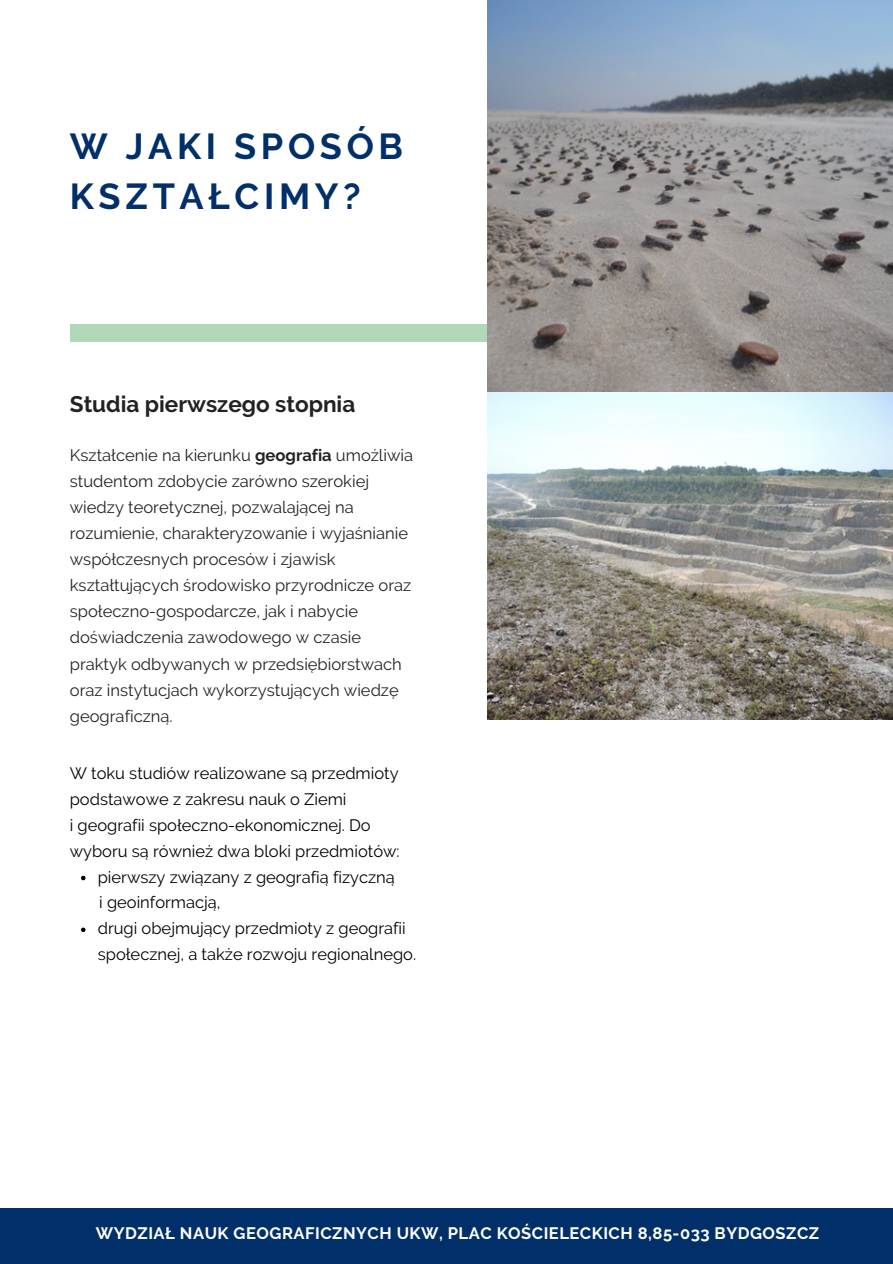
<style>
.page{position:relative;width:893px;height:1264px;background:#fff}
.page>*{position:absolute;margin:0;border:0;box-sizing:border-box;transform-origin:0 0}
.t1{font:700 36px/49.5px "Raleway";letter-spacing:.13em;color:#012f6a}
.t2{font:700 22.5px "Raleway";color:#222}
.t3{font:16.5px/26.1px "Raleway";color:#222}
.t4{font:16.5px/25.8px "Raleway";color:#000}
.t5{font:700 16.5px "Raleway";letter-spacing:.03em;color:#fff}
.s1{font-weight:700}
</style>
<div class="page">
<div style="left:70px;top:324px;width:822px;height:17px;background:#b1d8b7"></div>
<img style="left:487px;top:0;width:405px;height:719px">
<div style="left:0;top:1208px;width:892px;height:55px;background:#012f6a"></div>
<svg style="left:81px;top:875px;width:4px;height:5px"></svg>
<svg style="left:81px;top:927px;width:4px;height:5px"></svg>
<p class="t1" style="left:70px;top:122px;width:335px">W JAKI SPOSÓB<br>KSZTAŁCIMY?</p>
<p class="t2" style="left:70px;top:391px;width:287px">Studia pierwszego stopnia</p>
<p class="t3" style="left:70px;top:442px;width:345px">Kształcenie na kierunku <span class="s1">geografia</span> umożliwia studentom zdobycie zarówno szerokiej wiedzy teoretycznej, pozwalającej na rozumienie, charakteryzowanie i wyjaśnianie współczesnych procesów i zjawisk kształtujących środowisko przyrodnicze oraz społeczno-gospodarcze, jak i nabycie doświadczenia zawodowego w czasie praktyk odbywanych w przedsiębiorstwach oraz instytucjach wykorzystujących wiedzę geograficzną.</p>
<p class="t4" style="left:70px;top:760px;width:330px">W toku studiów realizowane są przedmioty podstawowe z zakresu nauk o Ziemi</p>
<p class="t4" style="left:70px;top:812px;width:331px">i geografii społeczno-ekonomicznej. Do wyboru są również dwa bloki przedmiotów:</p>
<p class="t4" style="left:98px;top:863px;width:298px">pierwszy związany z geografią fizyczną</p>
<p class="t4" style="left:99px;top:889px;width:123px">i geoinformacją,</p>
<p class="t4" style="left:98px;top:915px;width:320px">drugi obejmujący przedmioty z geografii społecznej, a także rozwoju regionalnego.</p>
<p class="t5" style="left:96px;top:1223px;width:724px">WYDZIAŁ NAUK GEOGRAFICZNYCH UKW, PLAC KOŚCIELECKICH 8,85-033 BYDGOSZCZ</p>
</div>
